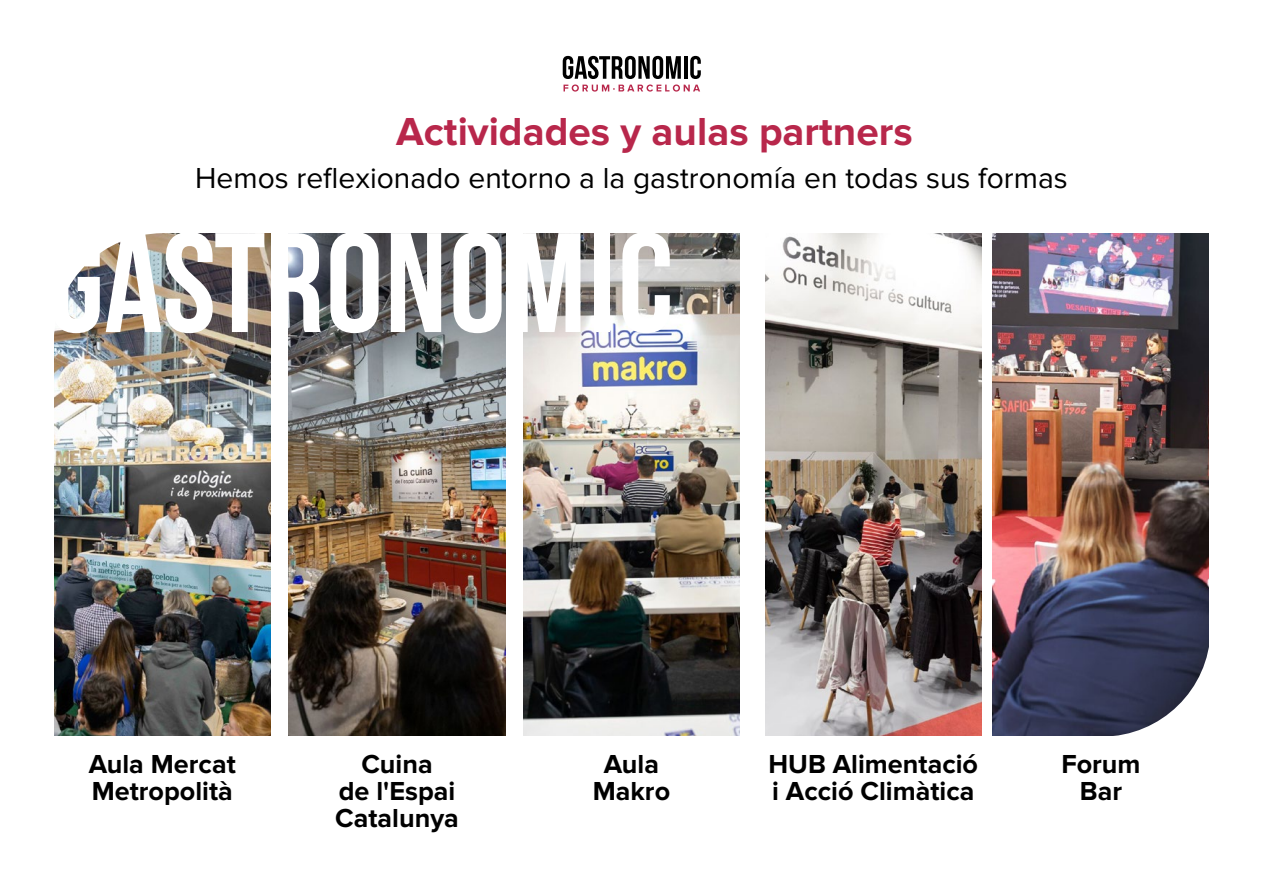
<style>
.page{position:relative;width:1263px;height:893px;background:#fff}
.page>*{position:absolute;margin:0;border:0;box-sizing:border-box;transform-origin:0 0}
.t1{font:700 40.5px "Proxima Nova";color:#b8274b}
.t2{font:30px "Proxima Nova";color:#000}
.t3{font:700 27px/27px "Proxima Nova";color:#000;text-align:center}
</style>
<div class="page">
<img style="left:54px;top:234px;width:217px;height:502px">
<img style="left:765px;top:234px;width:216px;height:502px">
<img style="left:523px;top:234px;width:217px;height:502px">
<img style="left:289px;top:234px;width:216px;height:501px">
<svg style="left:563px;top:56px;width:138px;height:36px"></svg>
<img style="left:992px;top:234px;width:217px;height:502px">
<svg style="left:1102px;top:631px;width:107px;height:105px"></svg>
<img style="left:54px;top:233px;width:210px;height:106px">
<svg style="left:288px;top:233px;width:33px;height:99px"></svg>
<svg style="left:330px;top:233px;width:49px;height:100px"></svg>
<svg style="left:391px;top:233px;width:50px;height:99px"></svg>
<svg style="left:453px;top:233px;width:49px;height:100px"></svg>
<svg style="left:523px;top:233px;width:57px;height:99px"></svg>
<div style="left:594px;top:233px;width:16px;height:99px;background:#fff"></div>
<svg style="left:622px;top:233px;width:48px;height:100px"></svg>
<p class="t1" style="left:396px;top:108px;width:518px">Actividades y aulas partners</p>
<p class="t2" style="left:195px;top:160px;width:874px">Hemos reflexionado entorno a la gastronomía en todas sus formas</p>
<p class="t3" style="left:768px;top:751px;width:211px;text-align:left">HUB Alimentació i Acció Climàtica</p>
<p class="t3" style="left:335px;top:751px;width:125px">Cuina<br>de l'Espai<br>Catalunya</p>
<p class="t3" style="left:89px;top:751px;width:149px;text-align:left">Aula Mercat<br>Metropolità</p>
<p class="t3" style="left:1061px;top:751px;width:81px">Forum<br>Bar</p>
<p class="t3" style="left:604px;top:751px;width:57px">Aula</p>
<p class="t3" style="left:593px;top:778px;width:79px">Makro</p>
</div>
